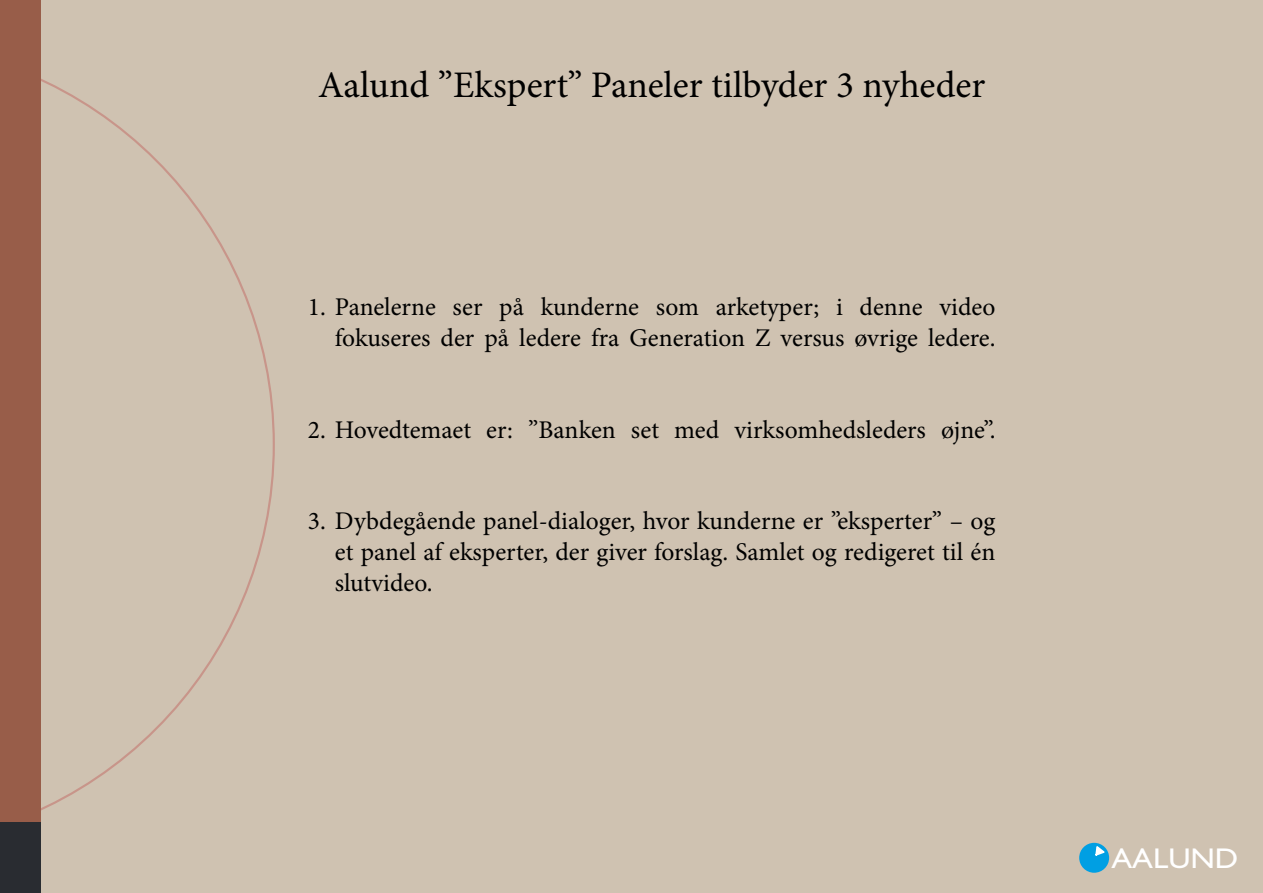
<style>
.page{position:relative;width:1263px;height:893px;background:#fff}
.page>*{position:absolute;margin:0;border:0;box-sizing:border-box;transform-origin:0 0}
.t1{font:37.5px "Minion Pro";color:#000}
.t2{font:28.65px "Gill Sans";color:#fff;scale:1.09 1}
.t3{font:25.5px/30.6px "Minion Pro";color:#000;text-align:right}
</style>
<div class="page">
<div style="left:40px;top:0;width:1223px;height:893px;background:#cfc2b1"></div>
<svg style="left:40px;top:41px;width:235px;height:807px"></svg>
<div style="left:0;top:0;width:40px;height:823px;background:#985d49"></div>
<div style="left:0;top:823px;width:40px;height:70px;background:#292c31"></div>
<div style="left:1079px;top:843px;width:30px;height:30px;background:#009fe3;border-radius:50%"></div>
<svg style="left:1095px;top:846px;width:10px;height:10px"></svg>
<h1 class="t1" style="left:318px;top:60px;width:669px">Aalund ”Ekspert” Paneler tilbyder 3 nyheder</h1>
<p class="t3" style="left:308px;top:292px;width:689px">1. Panelerne ser på kunderne som arketyper; i denne video fokuseres der på ledere fra Generation Z versus øvrige ledere.</p>
<p class="t3" style="left:308px;top:414px;width:689px">2. Hovedtemaet er: ”Banken set med virksomhedsleders øjne”.</p>
<p class="t3" style="left:335px;top:506px;width:662px;text-align:justify;text-indent:-27px">3. Dybdegående panel-dialoger, hvor kunderne er ”eksperter” – og et panel af eksperter, der giver forslag. Samlet og redigeret til én slutvideo.</p>
<p class="t2" style="left:1111px;top:841px;width:118px">AALUND</p>
</div>
